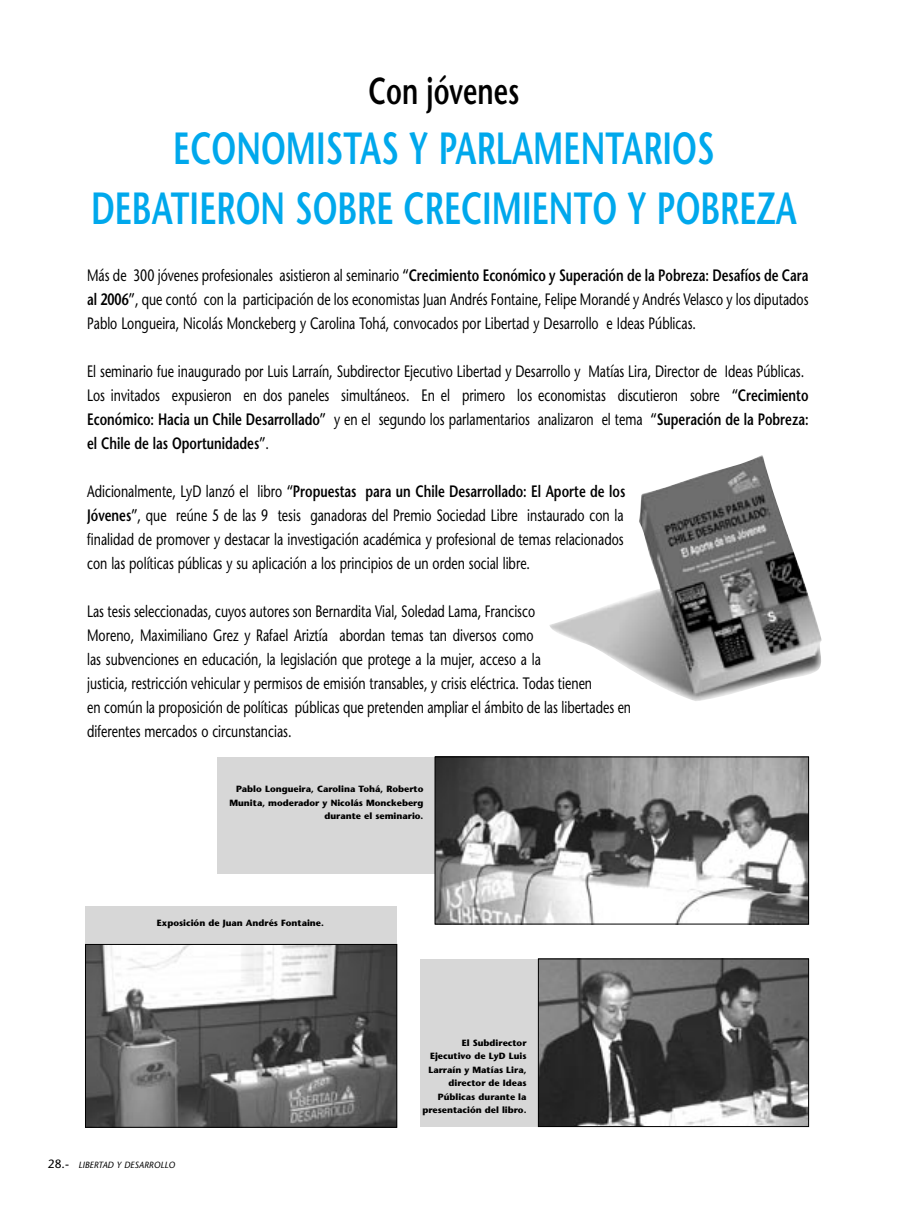
<style>
.page{position:relative;width:915px;height:1212px;background:#fff}
.page>*{position:absolute;margin:0;border:0;box-sizing:border-box;transform-origin:0 0}
.t1{font:600 45px/60px "Stone Sans";color:#00a8ec;text-align:center;scale:.7 1}
.t2{font:600 37.5px "Stone Sans";color:#000;scale:.7 1}
.t3{font:16.5px/24px "Stone Sans";color:#000;text-align:justify;scale:.75 1}
.t4{font:700 9px/13.5px "Stone Sans";color:#000;text-align:right}
.t5{font:italic 9px "Stone Sans";color:#000}
.s1{font-weight:600}
.s2{font-style:normal;font-size:12px}
</style>
<div class="page">
<div style="left:217px;top:757px;width:449px;height:116px;background:#d7d7d7"></div>
<div style="left:85px;top:906px;width:311px;height:168px;background:#d7d7d7"></div>
<div style="left:419px;top:959px;width:312px;height:168px;background:#d7d7d7"></div>
<img style="left:436px;top:758px;width:370px;height:164px">
<div style="left:434px;top:756px;width:374px;height:168px;border:1px solid #000"></div>
<img style="left:540px;top:960px;width:266px;height:165px">
<div style="left:538px;top:958px;width:270px;height:169px;border:1px solid #000"></div>
<img style="left:549px;top:455px;width:273px;height:246px">
<img style="left:87px;top:946px;width:308px;height:180px">
<div style="left:85px;top:944px;width:312px;height:184px;border:1px solid #000"></div>
<h2 class="t2" style="left:368px;top:68px;width:217px">Con jóvenes</h2>
<h1 class="t1" style="left:91px;top:118px;width:1009px">ECONOMISTAS Y PARLAMENTARIOS<br>DEBATIERON SOBRE CRECIMIENTO Y POBREZA</h1>
<p class="t3" style="left:87px;top:263px;width:963px">Más de 300 jóvenes profesionales asistieron al seminario <span class="s1">“Crecimiento Económico y Superación de la Pobreza: Desafíos de Cara al 2006”</span>, que contó con la participación de los economistas Juan Andrés Fontaine, Felipe Morandé y Andrés Velasco y los diputados Pablo Longueira, Nicolás Monckeberg y Carolina Tohá, convocados por Libertad y Desarrollo e Ideas Públicas.</p>
<p class="t3" style="left:87px;top:359px;width:963px;text-align:left">El seminario fue inaugurado por Luis Larraín, Subdirector Ejecutivo Libertad y Desarrollo y Matías Lira, Director de Ideas Públicas.<br>Los invitados expusieron en dos paneles simultáneos. En el primero los economistas discutieron sobre <span class="s1">“Crecimiento Económico: Hacia un Chile Desarrollado”</span> y en el segundo los parlamentarios analizaron el tema <span class="s1">“Superación de la Pobreza: el Chile de las Oportunidades”</span>.</p>
<p class="t3" style="left:87px;top:479px;width:718px">Adicionalmente, LyD lanzó el libro <span class="s1">“Propuestas para un Chile Desarrollado: El Aporte de los Jóvenes”</span>, que reúne 5 de las 9 tesis ganadoras del Premio Sociedad Libre instaurado con la finalidad de promover y destacar la investigación académica y profesional de temas relacionados con las políticas públicas y su aplicación a los principios de un orden social libre.</p>
<p class="t3" style="left:87px;top:599px;width:726px;text-align:left">Las tesis seleccionadas, cuyos autores son Bernardita Vial, Soledad Lama, Francisco<br>Moreno, Maximiliano Grez y Rafael Ariztía abordan temas tan diversos como<br>las subvenciones en educación, la legislación que protege a la mujer, acceso a la<br>justicia, restricción vehicular y permisos de emisión transables, y crisis eléctrica. Todas tienen<br>en común la proposición de políticas públicas que pretenden ampliar el ámbito de las libertades en diferentes mercados o circunstancias.</p>
<p class="t4" style="left:229px;top:782px;width:195px">Pablo Longueira, Carolina Tohá, Roberto<br>Munita, moderador y Nicolás Monckeberg durante el seminario.</p>
<p class="t4" style="left:157px;top:916px;width:168px">Exposición de Juan Andrés Fontaine.</p>
<p class="t5" style="left:48px;top:1160px;width:129px"><span class="s2">28.-</span> LIBERTAD Y DESARROLLO</p>
<p class="t4" style="left:422px;top:1036px;width:106px">El Subdirector<br>Ejecutivo de LyD Luis<br>Larraín y Matías Lira, director de Ideas<br>Públicas durante la presentación del libro.</p>
</div>
